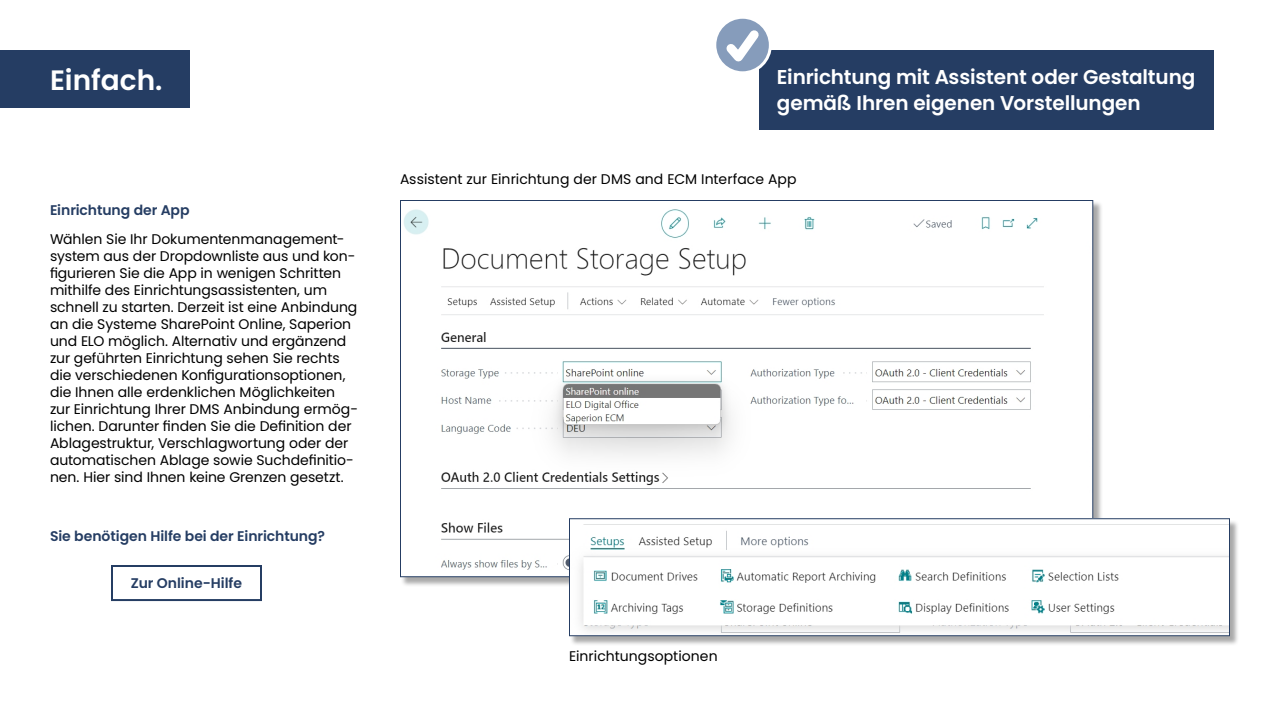
<style>
.page{position:relative;width:1280px;height:720px;background:#fff}
.page>*{position:absolute;margin:0;border:0;box-sizing:border-box;transform-origin:0 0}
.Flag{font:600 28px "Poppins";color:#fff}
.Farbige_Fläche{font:600 20px/26px "Poppins";letter-spacing:-.005em;color:#fff}
.Fließtext{font:14px/17px "Poppins";letter-spacing:-.005em;color:#000}
.Zwischenüberschrift_Semibold{font:600 14px "Poppins";letter-spacing:-.005em;color:#253d63}
.Bildbeschriftung{font:14px "Poppins";letter-spacing:.005em;color:#000}
</style>
<div class="page">
<div style="left:0;top:50px;width:190px;height:58px;background:#253d63"></div>
<img style="left:403px;top:209px;width:641px;height:361px">
<div style="left:759px;top:50px;width:454px;height:80px;background:#253d63"></div>
<svg style="left:715px;top:17px;width:55px;height:56px"></svg>
<div style="left:713px;top:16px;width:59px;height:58px;border:3px solid #fff;border-radius:50%"></div>
<svg style="left:718px;top:22px;width:49px;height:50px"></svg>
<div style="left:570px;top:519px;width:670px;height:127px;background:#000;opacity:.34"></div>
<img style="left:571px;top:520px;width:657px;height:114px">
<div style="left:569px;top:518px;width:661px;height:118px;border:1px solid #253d63"></div>
<div style="left:111px;top:565px;width:151px;height:36px;border:2px solid #253d63"></div>
<p class="Flag" style="left:50px;top:64px;width:114px">Einfach.</p>
<p class="Zwischenüberschrift_Semibold" style="left:50px;top:202px;width:141px">Einrichtung der App</p>
<p class="Fließtext" style="left:50px;top:231px;width:310px">Wählen Sie Ihr Dokumentenmanagement&shy;system aus der Dropdownliste aus und kon&shy;figurieren Sie die App in wenigen Schritten mithilfe des Einrichtungsassistenten, um schnell zu starten. Derzeit ist eine Anbindung an die Systeme SharePoint Online, Saperion und ELO möglich. Alternativ und ergänzend zur geführten Einrichtung sehen Sie rechts die verschiedenen Konfigurationsoptionen, die Ihnen alle erdenklichen Möglichkeiten zur Einrichtung Ihrer DMS Anbindung ermög&shy;lichen. Darunter finden Sie die Definition der Ablagestruktur, Verschlagwortung oder der automatischen Ablage sowie Suchdefinitio&shy;nen. Hier sind Ihnen keine Grenzen gesetzt.</p>
<p class="Zwischenüberschrift_Semibold" style="left:50px;top:528px;width:276px">Sie benötigen Hilfe bei der Einrichtung?</p>
<p class="Zwischenüberschrift_Semibold" style="left:131px;top:575px;width:112px">Zur Online-Hilfe</p>
<p class="Farbige_Fläche" style="left:777px;top:65px;width:420px">Einrichtung mit Assistent oder Gestaltung gemäß Ihren eigenen Vorstellungen</p>
<p class="Bildbeschriftung" style="left:400px;top:171px;width:398px">Assistent zur Einrichtung der DMS and ECM Interface App</p>
<p class="Bildbeschriftung" style="left:569px;top:648px;width:150px">Einrichtungsoptionen</p>
</div>
